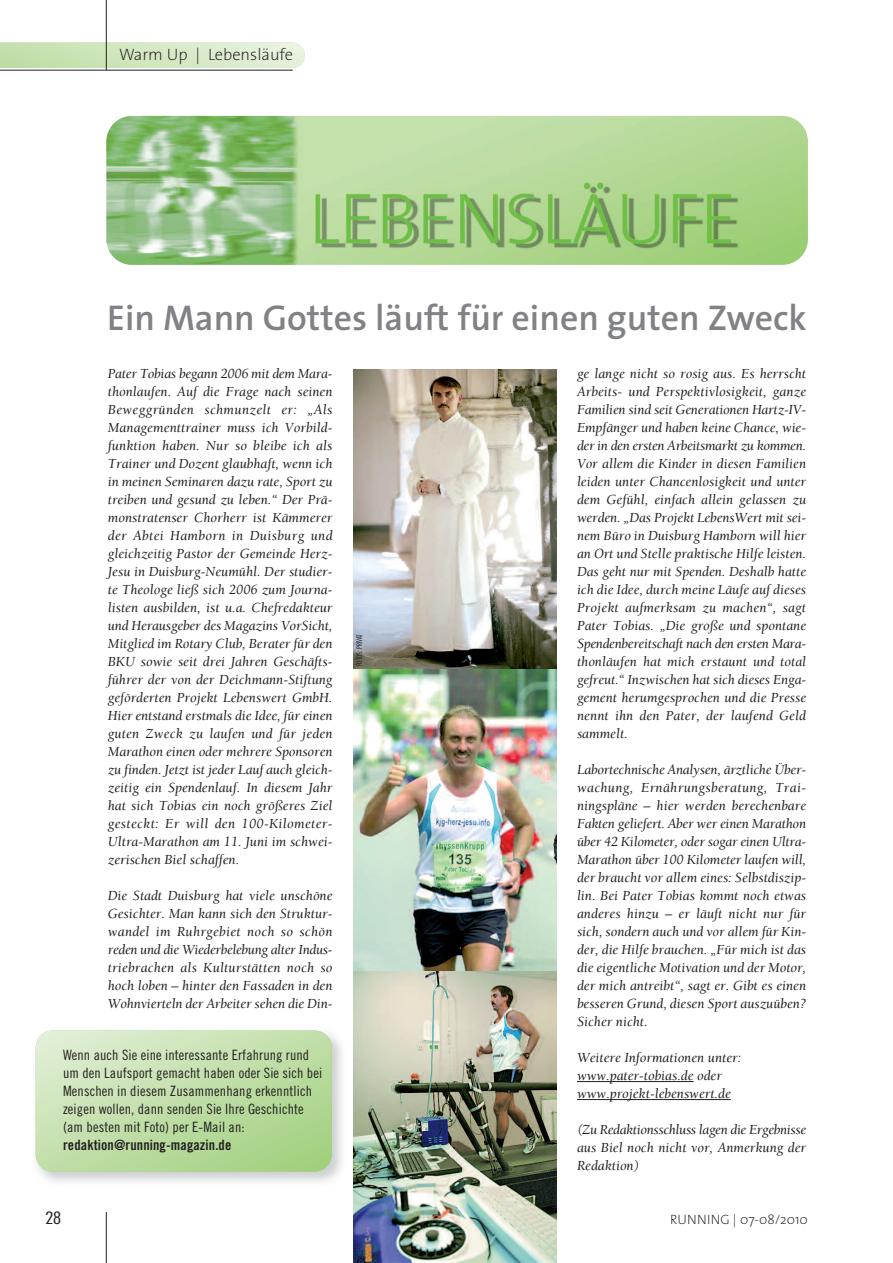
<style>
.page{position:relative;width:893px;height:1263px;background:#fff}
.page>*{position:absolute;margin:0;border:0;box-sizing:border-box;transform-origin:0 0}
.t1{font:600 36px "The Sans";color:#808285}
.t2{font:200 16.5px "The Sans";color:#231f20}
.t3{font:300 condensed 16.5px "Futura";color:#231f20;scale:1.25 1}
.t4{font:italic 14.25px/18px "Berkeley Std";color:#231f20;text-align:justify}
.t5{font:14.25px/18px "Trade Gothic LT Std Cn 18";letter-spacing:.01em;color:#231f20}
.t6{font:14.25px "Trade Gothic LT Std Bd Cn 20";letter-spacing:.01em;color:#231f20}
.t7{font:200 13.5px "The Sans";color:#231f20}
.t8{font:300 condensed 7.5px "Futura";color:#231f20}
</style>
<div class="page">
<img style="left:106px;top:116px;width:702px;height:149px;border-radius:26px">
<hr style="left:106px;top:1212px;width:1px;height:51px;background:#231f20">
<svg style="left:0;top:43px;width:305px;height:25px;background:#d3e7c3"></svg>
<hr style="left:0;top:70px;width:293px;height:1px;background:#231f20">
<hr style="left:106px;top:0;width:1px;height:70px;background:#231f20">
<hr style="left:577px;top:1081px;width:117px;height:1px;background:#231f20">
<hr style="left:577px;top:1099px;width:154px;height:1px;background:#231f20">
<svg style="left:36px;top:1030px;width:296px;height:141px;background:#c1dea9"></svg>
<img style="left:353px;top:370px;width:203px;height:299px">
<img style="left:353px;top:669px;width:203px;height:303px">
<img style="left:353px;top:972px;width:203px;height:291px">
<p class="t2" style="left:119px;top:48px;width:176px">Warm Up | Lebensläufe</p>
<h1 class="t1" style="left:107px;top:304px;width:701px">Ein Mann Gottes läuft für einen guten Zweck</h1>
<p class="t4" style="left:108px;top:366px;width:226px">Pater Tobias begann 2006 mit dem Mara&shy;thonlaufen. Auf die Frage nach seinen Beweggründen schmunzelt er: „Als Managementtrainer muss ich Vorbild&shy;funktion haben. Nur so bleibe ich als Trainer und Dozent glaubhaft, wenn ich in meinen Seminaren dazu rate, Sport zu treiben und gesund zu leben.“ Der Prä&shy;monstratenser Chorherr ist Kämmerer der Abtei Hamborn in Duisburg und gleichzeitig Pastor der Gemeinde Herz-Jesu in Duisburg-Neumühl. Der studier&shy;te Theologe ließ sich 2006 zum Journa&shy;listen ausbilden, ist u.a. Chefredakteur und Herausgeber des Magazins VorSicht, Mitglied im Rotary Club, Berater für den BKU sowie seit drei Jahren Geschäfts&shy;führer der von der Deichmann-Stiftung geförderten Projekt Lebenswert GmbH.<br>Hier entstand erstmals die Idee, für einen guten Zweck zu laufen und für jeden Marathon einen oder mehrere Sponsoren zu finden. Jetzt ist jeder Lauf auch gleich&shy;zeitig ein Spendenlauf. In diesem Jahr hat sich Tobias ein noch größeres Ziel gesteckt: Er will den 100-Kilometer-Ultra-Marathon am 11. Juni im schwei&shy;zerischen Biel schaffen.</p>
<p class="t4" style="left:108px;top:888px;width:226px">Die Stadt Duisburg hat viele unschöne Gesichter. Man kann sich den Struktur&shy;wandel im Ruhrgebiet noch so schön reden und die Wiederbelebung alter Indus&shy;triebrachen als Kulturstätten noch so hoch loben – hinter den Fassaden in den Wohnvierteln der Arbeiter sehen die Din-</p>
<p class="t4" style="left:577px;top:366px;width:231px">ge lange nicht so rosig aus. Es herrscht Arbeits- und Perspektivlosigkeit, ganze Familien sind seit Generationen Hartz-IV-Empfänger und haben keine Chance, wie&shy;der in den ersten Arbeitsmarkt zu kommen.<br>Vor allem die Kinder in diesen Familien leiden unter Chancenlosigkeit und unter dem Gefühl, einfach allein gelassen zu werden. „Das Projekt LebensWert mit sei&shy;nem Büro in Duisburg Hamborn will hier an Ort und Stelle praktische Hilfe leisten.<br>Das geht nur mit Spenden. Deshalb hatte ich die Idee, durch meine Läufe auf dieses Projekt aufmerksam zu machen“, sagt Pater Tobias. „Die große und spontane Spendenbereitschaft nach den ersten Mara&shy;thonläufen hat mich erstaunt und total gefreut.“ Inzwischen hat sich dieses Enga&shy;gement herumgesprochen und die Presse nennt ihn den Pater, der laufend Geld sammelt.</p>
<p class="t4" style="left:577px;top:762px;width:231px">Labortechnische Analysen, ärztliche Über&shy;wachung, Ernährungsberatung, Trai&shy;ningspläne – hier werden berechenbare Fakten geliefert. Aber wer einen Marathon über 42 Kilometer, oder sogar einen Ultra-Marathon über 100 Kilometer laufen will, der braucht vor allem eines: Selbstdiszip&shy;lin. Bei Pater Tobias kommt noch etwas anderes hinzu – er läuft nicht nur für sich, sondern auch und vor allem für Kin&shy;der, die Hilfe brauchen. „Für mich ist das die eigentliche Motivation und der Motor, der mich antreibt“, sagt er. Gibt es einen besseren Grund, diesen Sport auszuüben?<br>Sicher nicht.</p>
<p class="t4" style="left:577px;top:1050px;width:166px;text-align:left">Weitere Informationen unter: www.pater-tobias.de oder www.projekt-lebenswert.de</p>
<p class="t4" style="left:577px;top:1122px;width:231px">(Zu Redaktionsschluss lagen die Ergebnisse aus Biel noch nicht vor, Anmerkung der Redaktion)</p>
<p class="t8" style="left:356px;top:666px;width:34px;rotate:-90deg">FOTOS: PRIVAT</p>
<p class="t5" style="left:63px;top:1047px;width:261px">Wenn auch Sie eine interessante Erfahrung rund um den Laufsport gemacht haben oder Sie sich bei Menschen in diesem Zusammenhang erkenntlich zeigen wollen, dann senden Sie Ihre Geschichte (am besten mit Foto) per E-Mail an:</p>
<p class="t6" style="left:63px;top:1139px;width:170px">redaktion@running-magazin.de</p>
<p class="t3" style="left:45px;top:1211px;width:15px">28</p>
<p class="t7" style="left:670px;top:1214px;width:139px">RUNNING | 07-08/2010</p>
</div>
